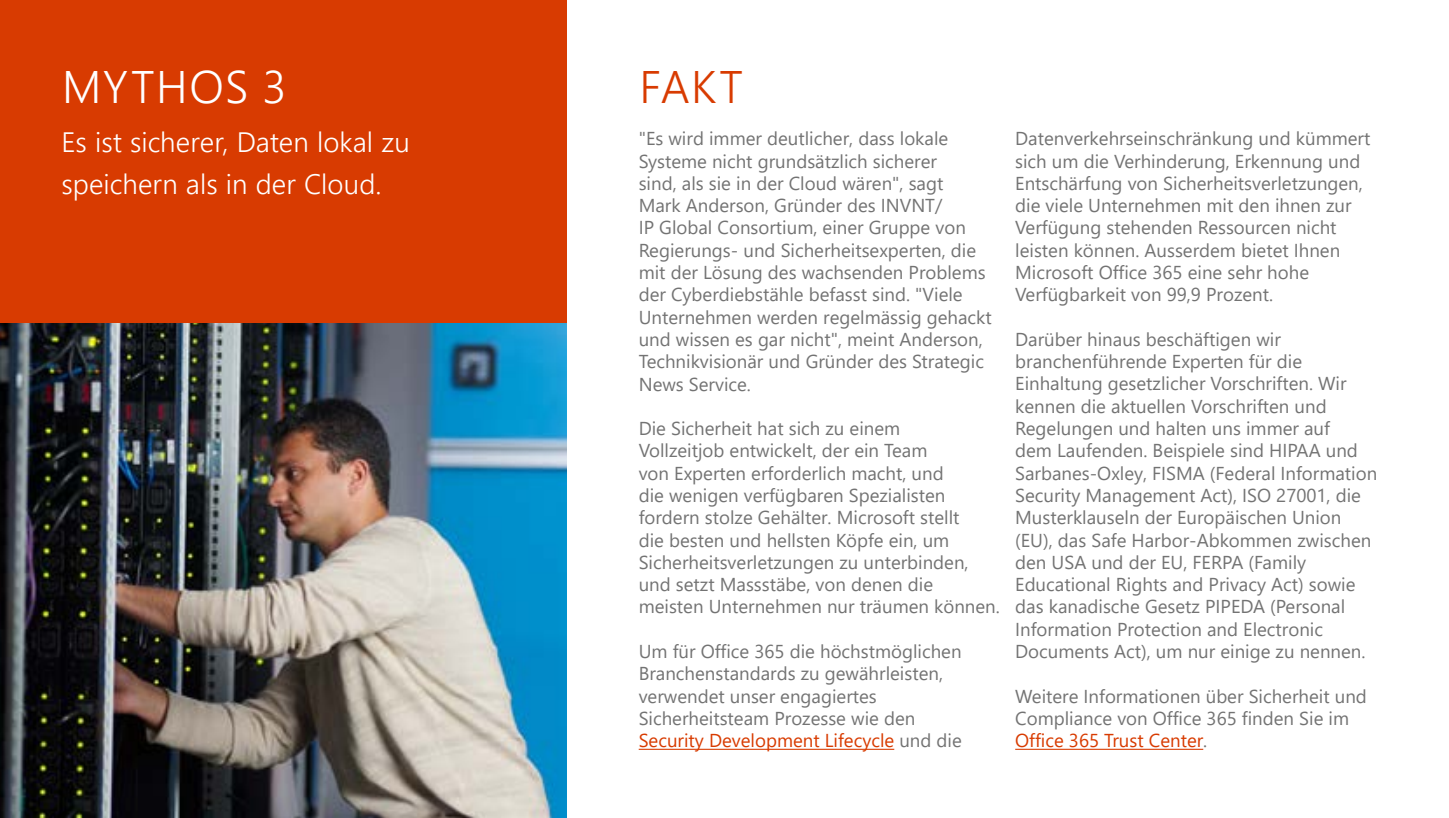
<style>
.page{position:relative;width:1449px;height:818px;background:#fff}
.page>*{position:absolute;margin:0;border:0;box-sizing:border-box;transform-origin:0 0}
.t1{font:300 45.5px "Segoe UI";letter-spacing:.035em;color:#fff}
.t2{font:300 45.5px "Segoe UI";color:#d83b01}
.t3{font:300 28px/42px "Segoe UI";letter-spacing:.005em;color:#fff}
.t4{font:18.72px/22.2px "Segoe UI";color:#737373}
.s1{color:#d83b01}
</style>
<div class="page">
<hr style="left:639px;top:749px;width:255px;height:1px;background:#d83b01">
<hr style="left:1015px;top:749px;width:188px;height:1px;background:#d83b01">
<div style="left:0;top:0;width:567px;height:323px;background:#d83b01"></div>
<img style="left:0;top:323px;width:567px;height:495px">
<h1 class="t1" style="left:62px;top:50px;width:226px">MYTHOS 3</h1>
<h2 class="t3" style="left:61px;top:120px;width:350px">Es ist sicherer, Daten lokal zu speichern als in der Cloud.</h2>
<h1 class="t2" style="left:640px;top:50px;width:105px">FAKT</h1>
<p class="t4" style="left:639px;top:127px;width:355px">"Es wird immer deutlicher, dass lokale Systeme nicht grundsätzlich sicherer<br>sind, als sie in der Cloud wären", sagt<br>Mark Anderson, Gründer des INVNT/<br>IP Global Consortium, einer Gruppe von Regierungs- und Sicherheitsexperten, die mit der Lösung des wachsenden Problems der Cyberdiebstähle befasst sind. "Viele Unternehmen werden regelmässig gehackt und wissen es gar nicht", meint Anderson, Technikvisionär und Gründer des Strategic News Service.</p>
<p class="t4" style="left:639px;top:417px;width:363px">Die Sicherheit hat sich zu einem<br>Vollzeitjob entwickelt, der ein Team<br>von Experten erforderlich macht, und<br>die wenigen verfügbaren Spezialisten fordern stolze Gehälter. Microsoft stellt<br>die besten und hellsten Köpfe ein, um Sicherheitsverletzungen zu unterbinden, und setzt Massstäbe, von denen die meisten Unternehmen nur träumen können.</p>
<p class="t4" style="left:639px;top:640px;width:325px">Um für Office 365 die höchstmöglichen Branchenstandards zu gewährleisten, verwendet unser engagiertes Sicherheitsteam Prozesse wie den <span class="s1">Security Development Lifecycle</span> und die</p>
<p class="t4" style="left:1015px;top:127px;width:357px">Datenverkehrseinschränkung und kümmert sich um die Verhinderung, Erkennung und Entschärfung von Sicherheitsverletzungen, die viele Unternehmen mit den ihnen zur Verfügung stehenden Ressourcen nicht leisten können. Ausserdem bietet Ihnen Microsoft Office 365 eine sehr hohe Verfügbarkeit von 99,9 Prozent.</p>
<p class="t4" style="left:1015px;top:328px;width:364px">Darüber hinaus beschäftigen wir branchenführende Experten für die Einhaltung gesetzlicher Vorschriften. Wir kennen die aktuellen Vorschriften und Regelungen und halten uns immer auf<br>dem Laufenden. Beispiele sind HIPAA und Sarbanes-Oxley, FISMA (Federal Information Security Management Act), ISO 27001, die Musterklauseln der Europäischen Union (EU), das Safe Harbor-Abkommen zwischen den USA und der EU, FERPA (Family Educational Rights and Privacy Act) sowie das kanadische Gesetz PIPEDA (Personal Information Protection and Electronic Documents Act), um nur einige zu nennen.</p>
<p class="t4" style="left:1015px;top:684px;width:353px">Weitere Informationen über Sicherheit und<br>Compliance von Office 365 finden Sie im<br><span class="s1">Office 365 Trust Center</span>.</p>
</div>
